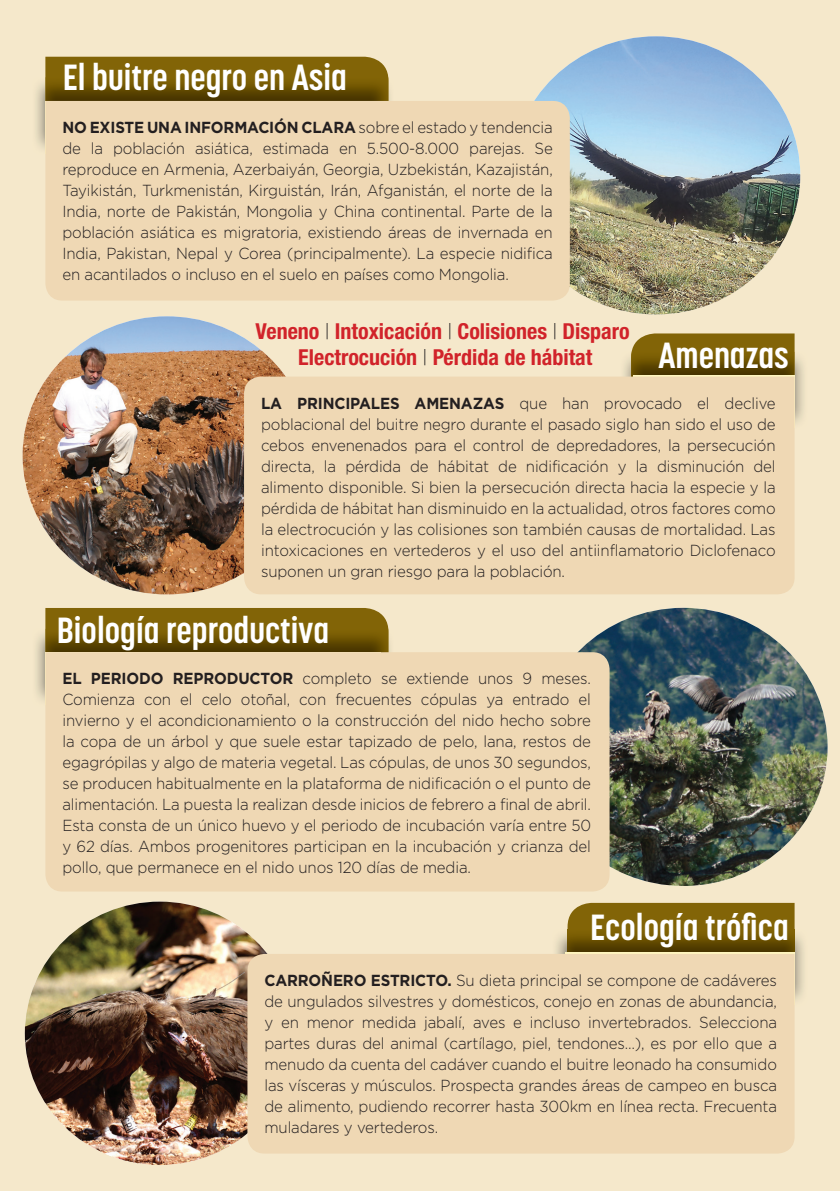
<style>
.page{position:relative;width:840px;height:1191px;background:#fff}
.page>*{position:absolute;margin:0;border:0;box-sizing:border-box;transform-origin:0 0}
.t1{font:700 36px "Korolev Condensed";color:#fff}
.t2{font:700 condensed 22px/26px "Helvetica Neue LT Std";color:#d1232a;text-align:center}
.t3{font:300 16px/21px "Gotham";letter-spacing:-.01em;color:#231f20;text-align:justify;scale:.94 1}
.s1{font-weight:700}
.s2{font-weight:100;color:#231f20}
</style>
<div class="page">
<div style="left:0;top:0;width:839px;height:1191px;background:#f5e8cb"></div>
<img style="left:511px;top:36px;width:288px;height:278px">
<img style="left:23px;top:316px;width:285px;height:278px">
<img style="left:538px;top:608px;width:289px;height:278px">
<img style="left:25px;top:901px;width:269px;height:264px">
<div style="left:45px;top:57px;width:343px;height:20px;background:#826407"></div>
<svg style="left:630px;top:333px;width:164px;height:19px;background:#896d14"></svg>
<div style="left:45px;top:608px;width:343px;height:20px;background:#826407"></div>
<div style="left:567px;top:903px;width:227px;height:26px;background:#826407"></div>
<img style="left:33px;top:628px;width:360px;height:78px">
<img style="left:45px;top:628px;width:343px;height:24px">
<img style="left:552px;top:929px;width:255px;height:77px">
<img style="left:567px;top:929px;width:227px;height:23px">
<div style="left:565px;top:952px;width:229px;height:53px;background:#fef4be"></div>
<img style="left:620px;top:352px;width:186px;height:77px">
<img style="left:630px;top:352px;width:164px;height:24px">
<img style="left:33px;top:77px;width:360px;height:78px">
<img style="left:45px;top:77px;width:343px;height:24px">
<div style="left:45px;top:101px;width:524px;height:199px;background:#efd8b4"></div>
<div style="left:244px;top:376px;width:550px;height:218px;background:#efd8b4"></div>
<div style="left:45px;top:652px;width:564px;height:239px;background:#efd8b4"></div>
<div style="left:247px;top:954px;width:547px;height:199px;background:#efd8b4"></div>
<h1 class="t1" style="left:63px;top:56px;width:285px">El buitre negro en Asia</h1>
<p class="t3" style="left:62px;top:116px;width:523px"><span class="s1">NO EXISTE UNA INFORMACIÓN CLARA</span> sobre el estado y tendencia de la población asiática, estimada en 5.500-8.000 parejas. Se reproduce en Armenia, Azerbaiyán, Georgia, Uzbekistán, Kazajistán, Tayikistán, Turkmenistán, Kirguistán, Irán, Afganistán, el norte de la India, norte de Pakistán, Mongolia y China continental. Parte de la población asiática es migratoria, existiendo áreas de invernada en India, Pakistan, Nepal y Corea (principalmente). La especie nidifica en acantilados o incluso en el suelo en países como Mongolia.</p>
<h2 class="t2" style="left:255px;top:318px;width:375px">Veneno <span class="s2">|</span> Intoxicación <span class="s2">|</span> Colisiones <span class="s2">|</span> Disparo<br>Electrocución <span class="s2">|</span> Pérdida de hábitat</h2>
<p class="t3" style="left:261px;top:392px;width:548px"><span class="s1">LA PRINCIPALES AMENAZAS</span> que han provocado el declive poblacional del buitre negro durante el pasado siglo han sido el uso de cebos envenenados para el control de depredadores, la persecución directa, la pérdida de hábitat de nidificación y la disminución del alimento disponible. Si bien la persecución directa hacia la especie y la pérdida de hábitat han disminuido en la actualidad, otros factores como la electrocución y las colisiones son también causas de mortalidad. Las intoxicaciones en vertederos y el uso del antiinflamatorio Diclofenaco suponen un gran riesgo para la población.</p>
<h1 class="t1" style="left:658px;top:334px;width:132px">Amenazas</h1>
<h1 class="t1" style="left:57px;top:609px;width:274px">Biología reproductiva</h1>
<p class="t3" style="left:62px;top:668px;width:563px"><span class="s1">EL PERIODO REPRODUCTOR</span> completo se extiende unos 9 meses.<br>Comienza con el celo otoñal, con frecuentes cópulas ya entrado el invierno y el acondicionamiento o la construcción del nido hecho sobre la copa de un árbol y que suele estar tapizado de pelo, lana, restos de egagrópilas y algo de materia vegetal. Las cópulas, de unos 30 segundos, se producen habitualmente en la plataforma de nidificación o el punto de alimentación. La puesta la realizan desde inicios de febrero a final de abril.<br>Esta consta de un único huevo y el periodo de incubación varía entre 50 y 62 días. Ambos progenitores participan en la incubación y crianza del pollo, que permanece en el nido unos 120 días de media.</p>
<h1 class="t1" style="left:589px;top:906px;width:200px">Ecología trófica</h1>
<p class="t3" style="left:264px;top:969px;width:546px"><span class="s1">CARROÑERO ESTRICTO.</span> Su dieta principal se compone de cadáveres de ungulados silvestres y domésticos, conejo en zonas de abundancia, y en menor medida jabalí, aves e incluso invertebrados. Selecciona partes duras del animal (cartílago, piel, tendones…), es por ello que a menudo da cuenta del cadáver cuando el buitre leonado ha consumido las vísceras y músculos. Prospecta grandes áreas de campeo en busca de alimento, pudiendo recorrer hasta 300km en línea recta. Frecuenta muladares y vertederos.</p>
</div>
